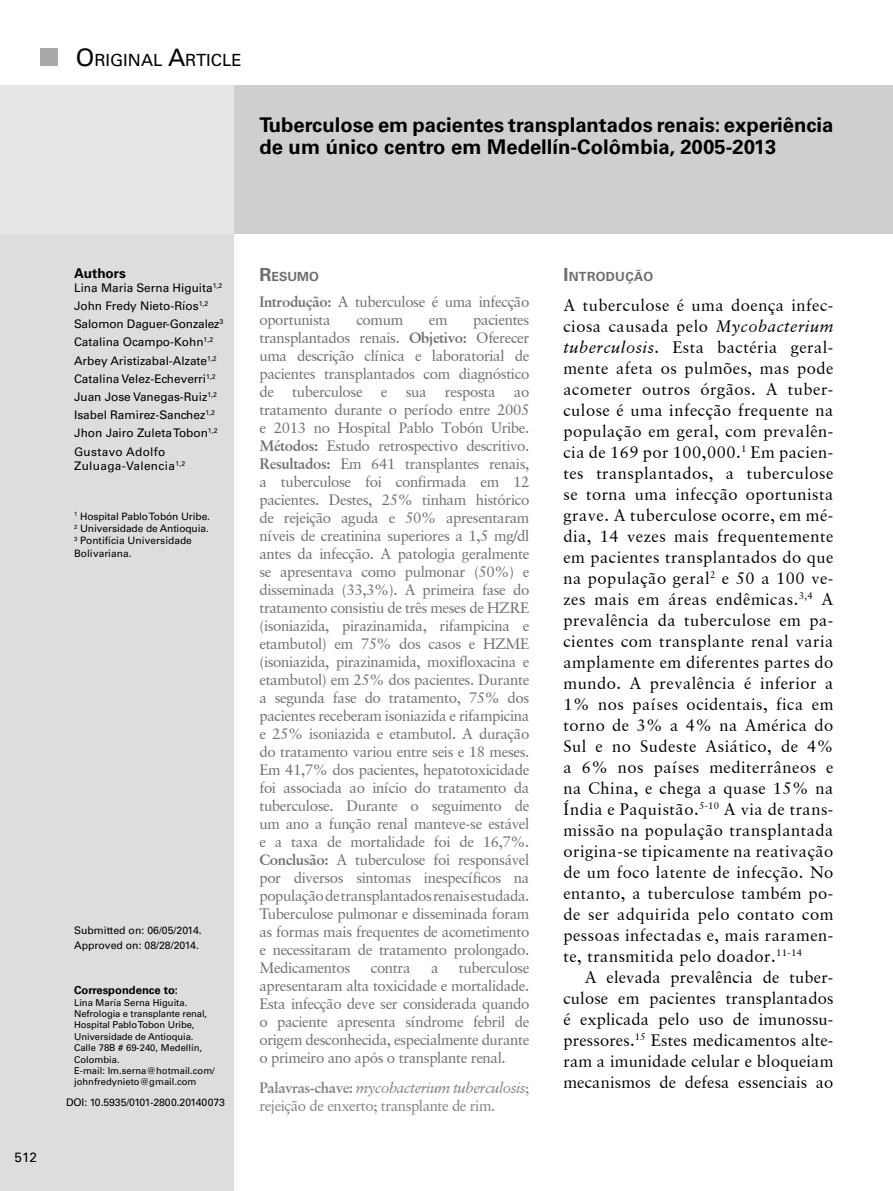
<style>
.page{position:relative;width:893px;height:1191px;background:#fff}
.page>*{position:absolute;margin:0;border:0;box-sizing:border-box;transform-origin:0 0}
.t1{font:700 20.25px/22.5px "Univers LT Std";color:#000}
.t2{font:16.8px "Univers LT Std";color:#000}
.t3{font:16.5px/21px "Garamond Retrospective S Si";letter-spacing:.02em;color:#000;text-align:justify}
.t4{font:15px/18px "Garamond Retrospective S Si";letter-spacing:-.025em;color:#6d6e71;text-align:justify}
.t5{font:15px/18px "Garamond Retrospective S Si";letter-spacing:-.03em;color:#808285}
.t6{font:13.5px "Univers 65 Bold";color:#000}
.t7{font:13.5px "Univers LT Std";color:#000}
.t8{font:700 12.6px "Univers LT Std";letter-spacing:.03em;color:#6d6e71}
.t9{font:11.85px/18.1px "Univers LT Std";color:#000}
.t10{font:11.85px "Univers LT Std";letter-spacing:.03em;color:#000}
.t11{font:700 11.25px "Univers LT Std";color:#000}
.t12{font:10.5px/15.6px "Univers LT Std";letter-spacing:-.005em;color:#000}
.t13{font:10.2px/12.3px "Univers LT Std";letter-spacing:-.01em;color:#000}
.t14{font:9.45px/11.4px "Univers LT Std";color:#000}
.s1{font-size:24px}
.s2{font-size:18px}
.s3{font-weight:700}
.s4{font-style:italic}
</style>
<div class="page">
<div style="left:40px;top:49px;width:17px;height:17px;background:#a7a9ac"></div>
<div style="left:0;top:85px;width:234px;height:1106px;background:#dcddde"></div>
<div style="left:0;top:85px;width:893px;height:149px;background:linear-gradient(to right,#e2e2e4,#c5c8c8)"></div>
<p class="t2" style="left:76px;top:50px;width:168px"><span class="s1">O</span>RIGINAL <span class="s1">A</span>RTICLE</p>
<h1 class="t1" style="left:259px;top:113px;width:576px">Tuberculose em pacientes transplantados renais: experiência de um único centro em Medellín-Colômbia, 2005-2013</h1>
<p class="t6" style="left:74px;top:265px;width:53px">Authors</p>
<p class="t9" style="left:74px;top:278px;width:151px">Lina Maria Serna Higuita<sup>1,2<br></sup>John Fredy Nieto-Ríos<sup>1,2<br></sup>Salomon Daguer-Gonzalez<sup>3<br></sup>Catalina Ocampo-Kohn<sup>1,2<br></sup>Arbey Aristizabal-Alzate<sup>1,2<br></sup>Catalina Velez-Echeverri<sup>1,2<br></sup>Juan Jose Vanegas-Ruiz<sup>1,2<br></sup>Isabel Ramirez-Sanchez<sup>1,2<br></sup>Jhon Jairo Zuleta Tobon<sup>1,2<br></sup>Gustavo Adolfo</p>
<p class="t10" style="left:74px;top:459px;width:113px">Zuluaga-Valencia<sup>1,2</sup></p>
<p class="t13" style="left:74px;top:510px;width:138px"><sup>1</sup> Hospital Pablo Tobón Uribe.<br><sup>2</sup> Universidade de Antioquia.<br><sup>3</sup> Pontifícia Universidade<br>Bolivariana.</p>
<p class="t7" style="left:15px;top:1149px;width:24px">512</p>
<p class="t12" style="left:74px;top:922px;width:129px">Submitted on: 06/05/2014.<br>Approved on: 08/28/2014.</p>
<p class="t11" style="left:74px;top:984px;width:106px">Correspondence to:</p>
<p class="t14" style="left:74px;top:996px;width:142px">Lina María Serna Higuita.<br>Nefrologia e transplante renal,<br>Hospital Pablo Tobon Uribe,<br>Universidade de Antioquia.<br>Calle 78B # 69-240, Medellín,<br>Colombia.<br>E-mail: lm.serna@hotmail.com/ johnfredynieto@gmail.com</p>
<p class="t12" style="left:66px;top:1094px;width:161px">DOI: 10.5935/0101-2800.20140073</p>
<p class="t8" style="left:259px;top:269px;width:61px"><span class="s2">R</span>ESUMO</p>
<p class="t4" style="left:259px;top:293px;width:272px"><span class="s3">Introdução:</span> A tuberculose é uma infecção oportunista</p>
<p class="t4" style="left:259px;top:311px;width:272px;text-indent:214px">pacientes transplantados renais. <span class="s3">Objetivo:</span> Oferecer uma descrição clínica e laboratorial de pacientes transplantados com diagnóstico de tuberculose e sua resposta ao tratamento durante o período entre 2005 e 2013 no Hospital Pablo Tobón Uribe.<br><span class="s3">Métodos:</span> Estudo retrospectivo descritivo.<br><span class="s3">Resultados:</span> Em 641 transplantes renais, a tuberculose foi confirmada em 12 pacientes. Destes, 25% tinham histórico de rejeição aguda e 50% apresentaram níveis de creatinina superiores a 1,5 mg/dl antes da infecção. A patologia geralmente se apresentava como pulmonar (50%) e disseminada (33,3%). A primeira fase do tratamento consistiu de três meses de HZRE (isoniazida, pirazinamida, rifampicina e etambutol) em 75% dos casos e HZME (isoniazida, pirazinamida, moxifloxacina e etambutol) em 25% dos pacientes. Durante a segunda fase do tratamento, 75% dos pacientes receberam isoniazida e rifampicina e 25% isoniazida e etambutol. A duração do tratamento variou entre seis e 18 meses.<br>Em 41,7% dos pacientes, hepatotoxicidade foi associada ao início do tratamento da tuberculose. Durante o seguimento de um ano a função renal manteve-se estável e a taxa de mortalidade foi de 16,7%.<br><span class="s3">Conclusão:</span> A tuberculose foi responsável por diversos sintomas inespecíficos na população de transplantados renais estudada.<br>Tuberculose pulmonar e disseminada foram as formas mais frequentes de acometimento e necessitaram de tratamento prolongado.<br>Medicamentos</p>
<p class="t4" style="left:356px;top:311px;width:48px">comum</p>
<p class="t4" style="left:429px;top:311px;width:20px">em</p>
<p class="t4" style="left:259px;top:959px;width:272px;text-indent:200px">tuberculose apresentaram alta toxicidade e mortalidade.<br>Esta infecção deve ser considerada quando o paciente apresenta síndrome febril de origem desconhecida, especialmente durante o primeiro ano após o transplante renal.</p>
<p class="t4" style="left:371px;top:959px;width:41px">contra</p>
<p class="t4" style="left:431px;top:959px;width:9px">a</p>
<p class="t5" style="left:259px;top:1078px;width:271px"><span class="s3">Palavras-chave:</span> <span class="s4">mycobacterium tuberculosis</span>; rejeição de enxerto; transplante de rim.</p>
<p class="t8" style="left:563px;top:269px;width:91px"><span class="s2">I</span>NTRODUÇÃO</p>
<p class="t3" style="left:563px;top:294px;width:272px">A tuberculose é uma doença infec&shy;ciosa causada pelo <span class="s4">Mycobacterium tuberculosis</span>. Esta bactéria geral&shy;mente afeta os pulmões, mas pode acometer outros órgãos. A tuber&shy;culose é uma infecção frequente na população em geral, com prevalên&shy;cia de 169 por 100,000.<sup>1</sup> Em pacien&shy;tes transplantados, a tuberculose se torna uma infecção oportunista grave. A tuberculose ocorre, em mé&shy;dia, 14 vezes mais frequentemente em pacientes transplantados do que na população geral<sup>2</sup> e 50 a 100 ve&shy;zes mais em áreas endêmicas.<sup>3,4</sup> A prevalência da tuberculose em pa&shy;cientes com transplante renal varia amplamente em diferentes partes do mundo. A prevalência é inferior a 1% nos países ocidentais, fica em torno de 3% a 4% na América do Sul e no Sudeste Asiático, de 4% a 6% nos países mediterrâneos e na China, e chega a quase 15% na Índia e Paquistão.<sup>5-10</sup> A via de trans&shy;missão na população transplantada origina-se tipicamente na reativação de um foco latente de infecção. No entanto, a tuberculose também po&shy;de ser adquirida pelo contato com pessoas infectadas e, mais raramen&shy;te, transmitida pelo doador.<sup>11-14</sup></p>
<p class="t3" style="left:563px;top:966px;width:272px;text-indent:21px">A elevada prevalência de tuber&shy;culose em pacientes transplantados é explicada pelo uso de imunossu&shy;pressores.<sup>15</sup> Estes medicamentos alte&shy;ram a imunidade celular e bloqueiam mecanismos de defesa essenciais ao</p>
</div>
